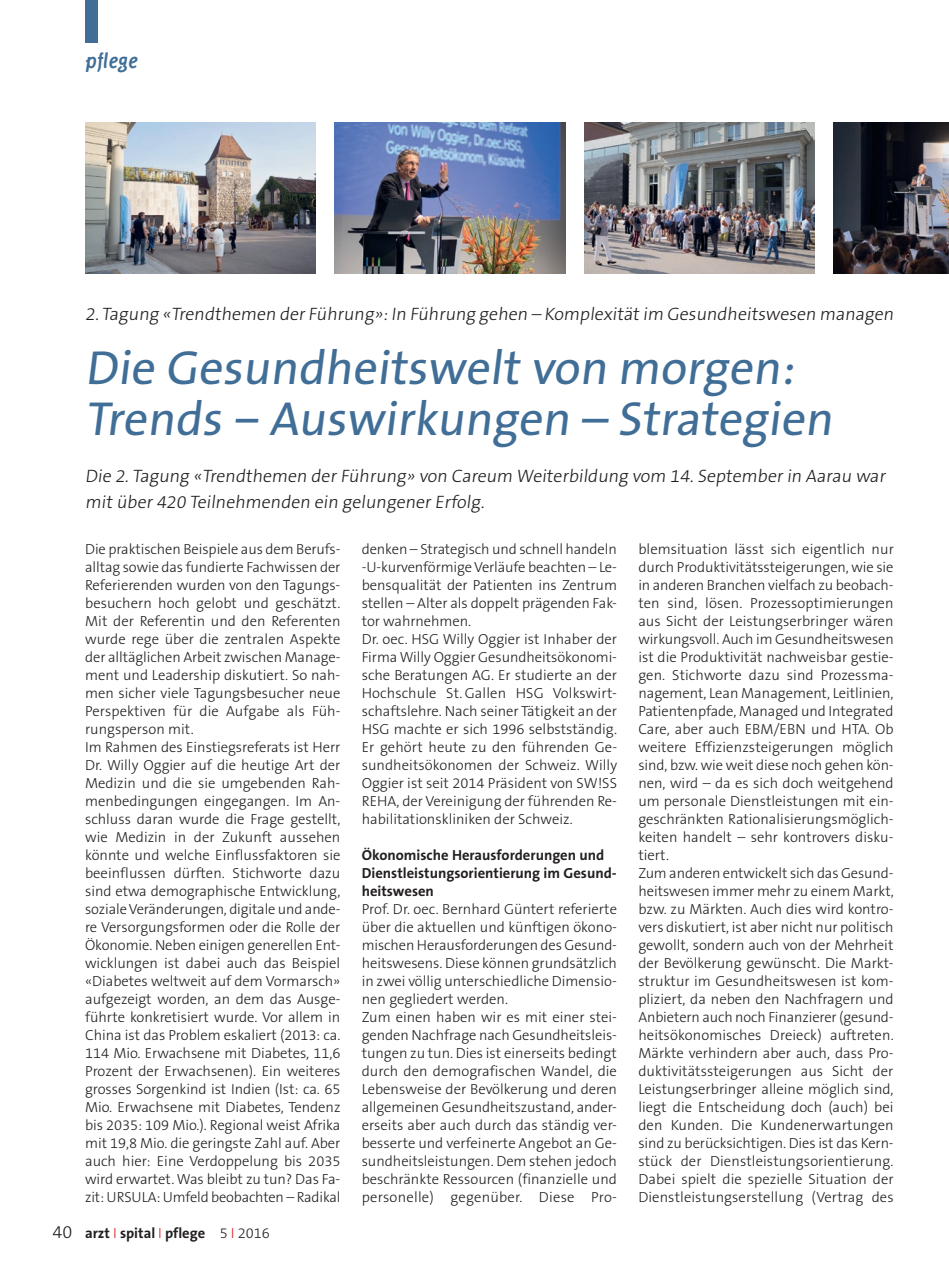
<style>
.page{position:relative;width:949px;height:1276px;background:#fff}
.page>*{position:absolute;margin:0;border:0;box-sizing:border-box;transform-origin:0 0}
.t1{font:48px/51px "The Sans B5 Plain";color:#406e97}
.t2{font:italic 700 22.5px "Delicious";color:#406e97}
.t3{font:300 18px/25.5px "The Sans B3";color:#231f20}
.t4{font:300 14.7px/18px "The Sans B3";color:#231f20}
.t5{font:700 14.7px/18px "The Sans B7";color:#231f20}
.s1{font-family:"The Sans B3";font-weight:300;font-size:18px}
.s2{font-family:"The Sans B3";font-weight:300;color:#da2128}
.s3{font-family:"The Sans B3";font-weight:300}
</style>
<div class="page">
<div style="left:85px;top:0;width:13px;height:43px;background:#406e97"></div>
<img style="left:85px;top:122px;width:230px;height:151px">
<img style="left:833px;top:122px;width:115px;height:151px">
<img style="left:334px;top:122px;width:231px;height:151px">
<img style="left:584px;top:122px;width:230px;height:151px">
<h2 class="t2" style="left:85px;top:48px;width:54px">pflege</h2>
<p class="t3" style="left:85px;top:302px;width:812px">2.Tagung «Trendthemen der Führung»: In Führung gehen – Komplexität im Gesundheitswesen managen</p>
<h1 class="t1" style="left:85px;top:344px;width:755px">Die Gesundheitswelt von morgen:<br>Trends − Auswirkungen – Strategien</h1>
<p class="t3" style="left:85px;top:464px;width:804px">Die 2.Tagung «Trendthemen der Führung» von Careum Weiterbildung vom 14. September in Aarau war mit über 420 Teilnehmenden ein gelungener Erfolg.</p>
<p class="t4" style="left:85px;top:541px;width:257px">Die praktischen Beispiele aus dem Berufs&shy;alltag sowie das fundierte Fachwissen der Referierenden wurden von den Tagungs&shy;besuchern hoch gelobt und geschätzt.<br>Mit der Referentin und den Referenten wurde rege über die zentralen Aspekte der alltäglichen Arbeit zwischen Manage&shy;ment und Leadership diskutiert. So nah&shy;men sicher viele Tagungsbesucher neue Perspektiven für die Aufgabe als Füh&shy;rungsperson mit.<br>Im Rahmen des Einstiegsreferats ist Herr Dr. Willy Oggier auf die heutige Art der Medizin und die sie umgebenden Rah&shy;menbedingungen eingegangen. Im An&shy;schluss daran wurde die Frage gestellt, wie Medizin in der Zukunft aussehen könnte und welche Einflussfaktoren sie beeinflussen dürften. Stichworte dazu sind etwa demographische Entwicklung, soziale Veränderungen, digitale und ande&shy;re Versorgungsformen oder die Rolle der Ökonomie. Neben einigen generellen Ent&shy;wicklungen ist dabei auch das Beispiel «Diabetes weltweit auf dem Vormarsch» aufgezeigt worden, an dem das Ausge&shy;führte konkretisiert wurde. Vor allem in China ist das Problem eskaliert (2013: ca.<br>114 Mio. Erwachsene mit Diabetes, 11,6<br>Prozent der Erwachsenen). Ein weiteres grosses Sorgenkind ist Indien (Ist: ca. 65<br>Mio. Erwachsene mit Diabetes, Tendenz bis 2035: 109 Mio.). Regional weist Afrika mit 19,8 Mio. die geringste Zahl auf. Aber auch hier: Eine Verdoppelung bis 2035 wird erwartet. Was bleibt zu tun? Das Fa&shy;zit: URSULA: Umfeld beobachten – Radikal</p>
<p class="t4" style="left:361px;top:541px;width:257px">denken – Strategisch und schnell handeln -U-kurvenförmige Verläufe beachten – Le&shy;bensqualität der Patienten ins Zentrum stellen – Alter als doppelt prägenden Fak&shy;tor wahrnehmen.<br>Dr. oec. HSG Willy Oggier ist Inhaber der Firma Willy Oggier Gesundheitsökonomi&shy;sche Beratungen AG. Er studierte an der Hochschule St.Gallen HSG Volkswirt&shy;schaftslehre. Nach seiner Tätigkeit an der HSG machte er sich 1996 selbstständig.<br>Er gehört heute zu den führenden Ge&shy;sundheitsökonomen der Schweiz. Willy Oggier ist seit 2014 Präsident von SW!SS REHA, der Vereinigung der führenden Re&shy;habilitationskliniken der Schweiz.</p>
<p class="t4" style="left:638px;top:541px;width:257px">blemsituation lässt sich eigentlich nur durch Produktivitätssteigerungen, wie sie in anderen Branchen vielfach zu beobach&shy;ten sind, lösen. Prozessoptimierungen aus Sicht der Leistungserbringer wären wirkungsvoll. Auch im Gesundheitswesen ist die Produktivität nachweisbar gestie&shy;gen. Stichworte dazu sind Prozessma&shy;nagement, Lean Management, Leitlinien, Patientenpfade, Managed und Integrated Care, aber auch EBM/EBN und HTA. Ob weitere Effizienzsteigerungen möglich sind, bzw. wie weit diese noch gehen kön&shy;nen, wird – da es sich doch weitgehend um personale Dienstleistungen mit ein&shy;geschränkten Rationalisierungsmöglich&shy;keiten handelt – sehr kontrovers disku&shy;tiert.<br>Zum anderen entwickelt sich das Gesund&shy;heitswesen immer mehr zu einem Markt, bzw. zu Märkten. Auch dies wird kontro&shy;vers diskutiert, ist aber nicht nur politisch gewollt, sondern auch von der Mehrheit der Bevölkerung gewünscht. Die Markt&shy;struktur im Gesundheitswesen ist kom&shy;pliziert, da neben den Nachfragern und Anbietern auch noch Finanzierer (gesund&shy;heitsökonomisches Dreieck) auftreten.<br>Märkte verhindern aber auch, dass Pro&shy;duktivitätssteigerungen aus Sicht der Leistungserbringer alleine möglich sind, liegt die Entscheidung doch (auch) bei den Kunden. Die Kundenerwartungen sind zu berücksichtigen. Dies ist das Kern&shy;stück der Dienstleistungsorientierung.<br>Dabei spielt die spezielle Situation der Dienstleistungserstellung (Vertrag des</p>
<p class="t5" style="left:361px;top:847px;width:256px">Ökonomische Herausforderungen und<br>Dienstleistungsorientierung im Gesund&shy;heitswesen</p>
<p class="t4" style="left:361px;top:901px;width:257px">Prof. Dr. oec. Bernhard Güntert referierte über die aktuellen und künftigen ökono&shy;mischen Herausforderungen des Gesund&shy;heitswesens. Diese können grundsätzlich in zwei völlig unterschiedliche Dimensio&shy;nen gegliedert werden.<br>Zum einen haben wir es mit einer stei&shy;genden Nachfrage nach Gesundheitsleis&shy;tungen zu tun. Dies ist einerseits bedingt durch den demografischen Wandel, die Lebensweise der Bevölkerung und deren allgemeinen Gesundheitszustand, ander&shy;erseits aber auch durch das ständig ver&shy;besserte und verfeinerte Angebot an Ge&shy;sundheitsleistungen. Dem stehen jedoch beschränkte Ressourcen (finanzielle und personelle) gegenüber. Diese Pro-</p>
<p class="t5" style="left:52px;top:1225px;width:219px"><span class="s1">40</span> arzt <span class="s2">I</span> spital <span class="s2">I</span> pflege <span class="s3">5</span> <span class="s2">I</span> <span class="s3">2016</span></p>
</div>
